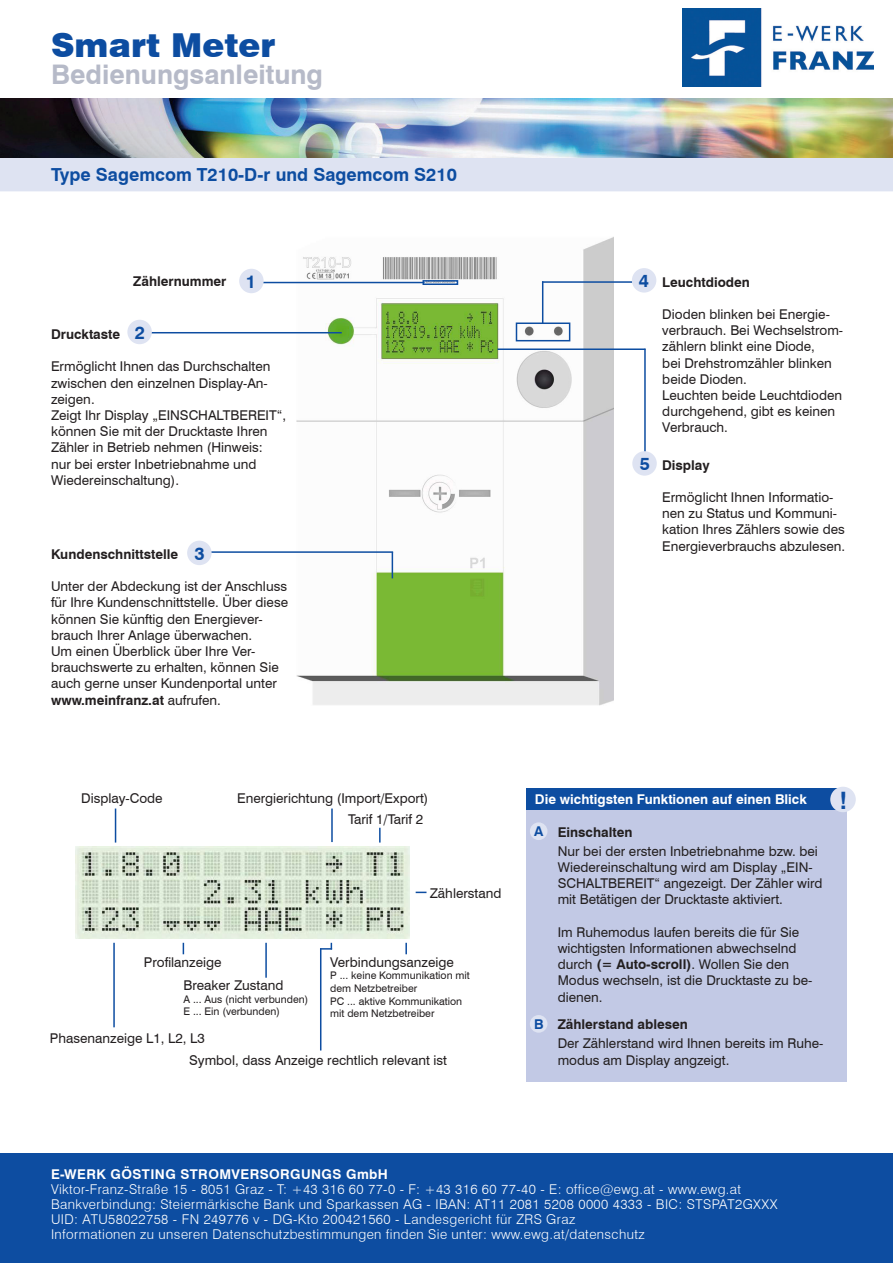
<style>
.page{position:relative;width:893px;height:1263px;background:#fff}
.page>*{position:absolute;margin:0;border:0;box-sizing:border-box;transform-origin:0 0}
.t1{font:900 33px "Swiss 721 BT";color:#0d4da1}
.t2{font:700 27px "Swiss 721 BT";color:#b6bac8}
.t3{font:700 24px "Swiss 721 BT";color:#0d4da1}
.t4{font:700 18px "Swiss 721 BT";color:#0d4da1}
.t5{font:13.5px/16.2px "Swiss 721 BT";color:#231f20}
.t6{font:300 13.5px/15px "Swiss 721 BT";letter-spacing:.03em;color:#fff}
.t7{font:700 13.5px "Swiss 721 BT";color:#231f20}
.t8{font:700 13.5px "Swiss 721 BT";color:#fff}
.t9{font:700 13.5px "Swiss 721 BT";letter-spacing:.03em;color:#fff}
.t10{font:10.5px/12.6px "Swiss 721 BT";color:#231f20}
.s1{font-weight:700}
.s2{font-weight:700;color:#0d4da1}
</style>
<div class="page">
<hr style="left:644px;top:349px;width:2px;height:105px;background:#0d4da1">
<div style="left:0;top:1153px;width:893px;height:110px;background:#0d4da1"></div>
<img style="left:682px;top:9px;width:192px;height:78px">
<div style="left:0;top:157px;width:893px;height:34px;background:#dee3f2"></div>
<img style="left:0;top:99px;width:893px;height:58px">
<img style="left:76px;top:846px;width:334px;height:92px">
<hr style="left:115px;top:808px;width:1px;height:34px;background:#0d4da1">
<hr style="left:331px;top:808px;width:2px;height:34px;background:#0d4da1">
<svg style="left:379px;top:828px;width:2px;height:14px"></svg>
<hr style="left:113px;top:943px;width:2px;height:84px;background:#0d4da1">
<hr style="left:265px;top:943px;width:2px;height:35px;background:#0d4da1">
<hr style="left:320px;top:948px;width:1px;height:102px;background:#0d4da1">
<svg style="left:405px;top:943px;width:2px;height:11px"></svg>
<img style="left:296px;top:237px;width:317px;height:469px">
<div style="left:516px;top:322px;width:54px;height:19px;border:2px solid #0d4da1"></div>
<div style="left:422px;top:280px;width:36px;height:5px;border:2px solid #0d4da1"></div>
<hr style="left:261px;top:282px;width:164px;height:1px;background:#0d4da1">
<hr style="left:542px;top:281px;width:90px;height:2px;background:#0d4da1">
<hr style="left:146px;top:332px;width:196px;height:1px;background:#0d4da1">
<hr style="left:203px;top:551px;width:190px;height:2px;background:#0d4da1">
<div style="left:127px;top:320px;width:25px;height:24px;background:#dee3f2;border-radius:50%"></div>
<div style="left:632px;top:451px;width:25px;height:25px;background:#dee3f2;border-radius:50%"></div>
<div style="left:239px;top:269px;width:25px;height:24px;background:#dee3f2;border-radius:50%"></div>
<div style="left:187px;top:541px;width:25px;height:24px;background:#dee3f2;border-radius:50%"></div>
<div style="left:632px;top:268px;width:24px;height:25px;background:#dee3f2;border-radius:50%"></div>
<svg style="left:320px;top:943px;width:12px;height:7px"></svg>
<hr style="left:497px;top:348px;width:148px;height:2px;background:#0d4da1">
<div style="left:526px;top:791px;width:320px;height:291px;background:#c2c9e5"></div>
<div style="left:526px;top:788px;width:316px;height:21px;background:#0d4da1"></div>
<div style="left:830px;top:787px;width:26px;height:25px;background:#dee3f2;border-radius:50%"></div>
<div style="left:530px;top:822px;width:17px;height:18px;background:#dee3f2;border-radius:50%"></div>
<div style="left:530px;top:1015px;width:17px;height:18px;background:#dee3f2;border-radius:50%"></div>
<hr style="left:542px;top:281px;width:1px;height:42px;background:#0d4da1">
<svg style="left:392px;top:553px;width:1px;height:25px"></svg>
<h1 class="t1" style="left:51px;top:25px;width:226px">Smart Meter</h1>
<h2 class="t2" style="left:51px;top:58px;width:274px">Bedienungsanleitung</h2>
<h3 class="t4" style="left:51px;top:164px;width:407px">Type Sagemcom T210-D-r und Sagemcom S210</h3>
<p class="t7" style="left:133px;top:273px;width:95px">Zählernummer</p>
<h3 class="t4" style="left:639px;top:270px;width:12px">4</h3>
<h3 class="t4" style="left:246px;top:270px;width:12px">1</h3>
<h3 class="t4" style="left:135px;top:321px;width:12px">2</h3>
<p class="t7" style="left:51px;top:326px;width:71px">Drucktaste</p>
<p class="t5" style="left:51px;top:358px;width:237px">Ermöglicht Ihnen das Durchschalten zwischen den einzelnen Display-An&shy;zeigen.<br>Zeigt Ihr Display „EINSCHALTBEREIT“, können Sie mit der Drucktaste Ihren<br>Zähler in Betrieb nehmen (Hinweis:<br>nur bei erster Inbetriebnahme und<br>Wiedereinschaltung).</p>
<h3 class="t4" style="left:195px;top:542px;width:12px">3</h3>
<p class="t7" style="left:51px;top:546px;width:129px">Kundenschnittstelle</p>
<p class="t5" style="left:51px;top:578px;width:239px">Unter der Abdeckung ist der Anschluss für Ihre Kundenschnittstelle. Über diese können Sie künftig den Energiever&shy;brauch Ihrer Anlage überwachen.<br>Um einen Überblick über Ihre Ver&shy;brauchswerte zu erhalten, können Sie auch gerne unser Kundenportal unter <span class="s1">www.meinfranz.at</span> aufrufen.</p>
<h3 class="t4" style="left:640px;top:453px;width:12px">5</h3>
<p class="t7" style="left:662px;top:274px;width:89px">Leuchtdioden</p>
<p class="t5" style="left:662px;top:306px;width:182px">Dioden blinken bei Energie&shy;verbrauch. Bei Wechselstrom&shy;zählern blinkt eine Diode,<br>bei Drehstromzähler blinken beide Dioden.<br>Leuchten beide Leuchtdioden durchgehend, gibt es keinen<br>Verbrauch.</p>
<p class="t7" style="left:662px;top:456px;width:49px">Display</p>
<p class="t5" style="left:662px;top:489px;width:185px">Ermöglicht Ihnen Informatio&shy;nen zu Status und Kommuni&shy;kation Ihres Zählers sowie des<br>Energieverbrauchs abzulesen.</p>
<p class="t5" style="left:81px;top:790px;width:83px">Display-Code</p>
<p class="t5" style="left:348px;top:787px;width:82px;line-height:21.5px;text-indent:-111px">Energierichtung (Import/Export)<br>Tarif 1/Tarif 2</p>
<p class="t5" style="left:430px;top:884px;width:73px">Zählerstand</p>
<p class="t5" style="left:183px;top:950px;width:101px;line-height:23.2px;text-indent:-40px">Profilanzeige<br>Breaker Zustand</p>
<p class="t10" style="left:183px;top:992px;width:126px">A ... Aus (nicht verbunden)<br>E ... Ein (verbunden)</p>
<p class="t5" style="left:189px;top:1051px;width:259px">Symbol, dass Anzeige rechtlich relevant ist</p>
<p class="t5" style="left:330px;top:954px;width:125px">Verbindungsanzeige</p>
<p class="t10" style="left:330px;top:969px;width:141px">P ... keine Kommunikation mit dem Netzbetreiber<br>PC ... aktive Kommunikation mit dem Netzbetreiber</p>
<p class="t5" style="left:50px;top:1030px;width:156px">Phasenanzeige L1, L2, L3</p>
<p class="t8" style="left:535px;top:790px;width:273px">Die wichtigsten Funktionen auf einen Blick</p>
<h3 class="t3" style="left:839px;top:785px;width:9px">!</h3>
<p class="t5" style="left:558px;top:822px;width:262px;line-height:19.2px;text-indent:-23px"><span class="s2">A</span> <span class="s1">Einschalten<br></span>Nur bei der ersten Inbetriebnahme bzw. bei</p>
<p class="t5" style="left:558px;top:859px;width:266px">Wiedereinschaltung wird am Display „EIN-<br>SCHALTBEREIT“ angezeigt. Der Zähler wird mit Betätigen der Drucktaste aktiviert.</p>
<p class="t5" style="left:558px;top:924px;width:256px">Im Ruhemodus laufen bereits die für Sie wichtigsten Informationen abwechselnd durch <span class="s1">(= Auto-scroll)</span>. Wollen Sie den Modus wechseln, ist die Drucktaste zu be&shy;dienen.</p>
<p class="t5" style="left:558px;top:1014px;width:267px;line-height:19.4px;text-indent:-24px"><span class="s2">B</span> <span class="s1">Zählerstand ablesen<br></span>Der Zählerstand wird Ihnen bereits im Ruhe-</p>
<p class="t5" style="left:558px;top:1052px;width:173px">modus am Display angzeigt.</p>
<p class="t9" style="left:51px;top:1165px;width:338px">E-WERK GÖSTING STROMVERSORGUNGS GmbH</p>
<p class="t6" style="left:51px;top:1181px;width:728px">Viktor-Franz-Straße 15 - 8051 Graz - T: +43 316 60 77-0 - F: +43 316 60 77-40 - E: office@ewg.at - www.ewg.at Bankverbindung: Steiermärkische Bank und Sparkassen AG - IBAN: AT11 2081 5208 0000 4333 - BIC: STSPAT2GXXX UID: ATU58022758 - FN 249776 v - DG-Kto 200421560 - Landesgericht für ZRS Graz<br>Informationen zu unseren Datenschutzbestimmungen finden Sie unter: www.ewg.at/datenschutz</p>
</div>
